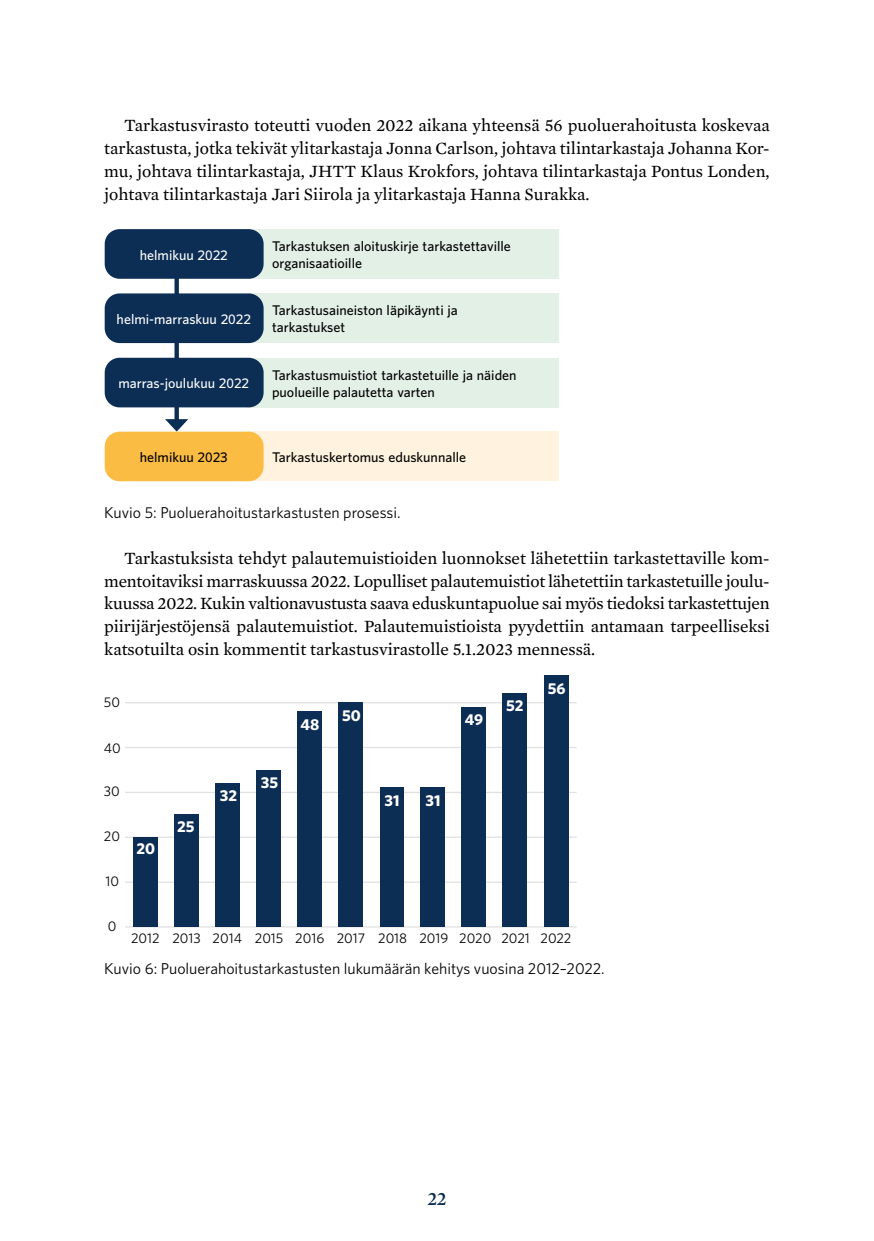
<style>
.page{position:relative;width:874px;height:1241px;background:#fff}
.page>*{position:absolute;margin:0;border:0;box-sizing:border-box;transform-origin:0 0}
.t1{font:600 19.25px "Mercury Display";color:#0c2d54}
.Kappale_2{font:17.5px/22.8px "Mercury Text G2";color:#000;text-align:justify}
.Kuvio-otsikko{font:15.75px "Whitney";color:#000}
.t2{font:700 15.75px "Whitney";color:#fff}
.t3{font:500 14px/16.8px "Whitney";color:#000}
.t4{font:14px "Whitney";color:#000}
.t5{font:500 14px "Whitney";color:#fff}
</style>
<div class="page">
<div style="left:174px;top:259px;width:5px;height:164px;background:#0c2d54"></div>
<svg style="left:165px;top:419px;width:23px;height:12px"></svg>
<div style="left:247px;top:229px;width:311px;height:50px;background:#e3f0e6"></div>
<div style="left:105px;top:229px;width:158px;height:50px;background:#0c2d54;border-radius:15px"></div>
<div style="left:247px;top:293px;width:311px;height:50px;background:#e3f0e6"></div>
<div style="left:105px;top:293px;width:158px;height:50px;background:#0c2d54;border-radius:15px"></div>
<div style="left:247px;top:358px;width:311px;height:49px;background:#e3f0e6"></div>
<div style="left:105px;top:358px;width:158px;height:49px;background:#0c2d54;border-radius:15px"></div>
<div style="left:247px;top:431px;width:311px;height:50px;background:#fff2de"></div>
<div style="left:105px;top:431px;width:158px;height:50px;background:#fbbc43;border-radius:15px"></div>
<hr style="left:125px;top:926px;width:451px;height:1px;background:#e1e1e1">
<hr style="left:125px;top:881px;width:451px;height:1px;background:#e1e1e1">
<hr style="left:125px;top:836px;width:451px;height:1px;background:#e1e1e1">
<hr style="left:125px;top:791px;width:451px;height:2px;background:#e1e1e1">
<hr style="left:125px;top:746px;width:451px;height:2px;background:#e1e1e1">
<hr style="left:125px;top:702px;width:451px;height:1px;background:#e1e1e1">
<hr style="left:125px;top:668px;width:451px;height:1px;background:#e1e1e1">
<div style="left:133px;top:837px;width:24px;height:89px;background:#0c2d54"></div>
<div style="left:174px;top:814px;width:24px;height:112px;background:#0c2d54"></div>
<div style="left:215px;top:783px;width:24px;height:143px;background:#0c2d54"></div>
<div style="left:256px;top:769px;width:25px;height:157px;background:#0c2d54"></div>
<div style="left:297px;top:711px;width:24px;height:215px;background:#0c2d54"></div>
<div style="left:338px;top:702px;width:24px;height:224px;background:#0c2d54"></div>
<div style="left:379px;top:787px;width:24px;height:139px;background:#0c2d54"></div>
<div style="left:420px;top:787px;width:25px;height:139px;background:#0c2d54"></div>
<div style="left:461px;top:707px;width:25px;height:219px;background:#0c2d54"></div>
<div style="left:502px;top:693px;width:24px;height:233px;background:#0c2d54"></div>
<div style="left:543px;top:675px;width:25px;height:251px;background:#0c2d54"></div>
<p class="Kappale_2" style="left:104px;top:113px;width:666px;text-indent:20px">Tarkastusvirasto toteutti vuoden 2022 aikana yhteensä 56 puoluerahoitusta koskevaa tarkastusta, jotka tekivät ylitarkastaja Jonna Carlson, johtava tilintarkastaja Johanna Kor&shy;mu, johtava tilintarkastaja, JHTT Klaus Krokfors, johtava tilintarkastaja Pontus Londen, johtava tilintarkastaja Jari Siirola ja ylitarkastaja Hanna Surakka.</p>
<p class="t5" style="left:140px;top:245px;width:89px">helmikuu 2022</p>
<p class="t5" style="left:117px;top:310px;width:136px">helmi-marraskuu 2022</p>
<p class="t5" style="left:118px;top:374px;width:132px">marras-joulukuu 2022</p>
<p class="t3" style="left:272px;top:238px;width:240px">Tarkastuksen aloituskirje tarkastettaville organisaatioille</p>
<p class="t3" style="left:272px;top:302px;width:187px">Tarkastusaineiston läpikäynti ja tarkastukset</p>
<p class="t3" style="left:272px;top:366px;width:246px">Tarkastusmuistiot tarkastetuille ja näiden puolueille palautetta varten</p>
<p class="t3" style="left:140px;top:448px;width:89px">helmikuu 2023</p>
<p class="t3" style="left:272px;top:448px;width:195px">Tarkastuskertomus eduskunnalle</p>
<p class="Kuvio-otsikko" style="left:104px;top:502px;width:298px">Kuvio 5: Puoluerahoitustarkastusten prosessi.</p>
<p class="Kappale_2" style="left:104px;top:545px;width:666px;text-indent:20px">Tarkastuksista tehdyt palautemuistioiden luonnokset lähetettiin tarkastettaville kom&shy;mentoitaviksi marraskuussa 2022. Lopulliset palautemuistiot lähetettiin tarkastetuille joulu&shy;kuussa 2022. Kukin valtionavustusta saava eduskuntapuolue sai myös tiedoksi tarkastettujen piirijärjestöjensä palautemuistiot. Palautemuistioista pyydettiin antamaan tarpeelliseksi katsotuilta osin kommentit tarkastusvirastolle 5.1.2023 mennessä.</p>
<p class="t4" style="left:104px;top:622px;width:19px">kpl</p>
<p class="t4" style="left:104px;top:649px;width:18px">60</p>
<p class="t4" style="left:104px;top:692px;width:18px">50</p>
<p class="t4" style="left:104px;top:738px;width:18px">40</p>
<p class="t4" style="left:104px;top:782px;width:17px">30</p>
<p class="t4" style="left:104px;top:827px;width:18px">20</p>
<p class="t4" style="left:105px;top:871px;width:15px">10</p>
<p class="t2" style="left:136px;top:838px;width:20px">20</p>
<p class="t2" style="left:177px;top:816px;width:19px">25</p>
<p class="t2" style="left:220px;top:785px;width:19px">32</p>
<p class="t2" style="left:261px;top:771px;width:19px">35</p>
<p class="t2" style="left:300px;top:714px;width:20px">48</p>
<p class="t2" style="left:342px;top:704px;width:20px">50</p>
<p class="t2" style="left:384px;top:789px;width:16px">31</p>
<p class="t2" style="left:425px;top:789px;width:16px">31</p>
<p class="t2" style="left:464px;top:709px;width:20px">49</p>
<p class="t2" style="left:506px;top:695px;width:19px">52</p>
<p class="t2" style="left:547px;top:677px;width:19px">56</p>
<p class="t4" style="left:108px;top:916px;width:10px">0</p>
<p class="t4" style="left:295px;top:928px;width:30px">2016</p>
<p class="t4" style="left:131px;top:928px;width:30px">2012</p>
<p class="t4" style="left:212px;top:928px;width:31px">2014</p>
<p class="t4" style="left:172px;top:928px;width:30px">2013</p>
<p class="t4" style="left:336px;top:928px;width:30px">2017</p>
<p class="t4" style="left:255px;top:928px;width:30px">2015</p>
<p class="t4" style="left:378px;top:928px;width:153px">2018 2019 2020 2021</p>
<p class="t4" style="left:540px;top:928px;width:32px">2022</p>
<p class="Kuvio-otsikko" style="left:104px;top:957px;width:501px">Kuvio 6: Puoluerahoitustarkastusten lukumäärän kehitys vuosina 2012–2022.</p>
<p class="t1" style="left:427px;top:1184px;width:21px">22</p>
</div>
